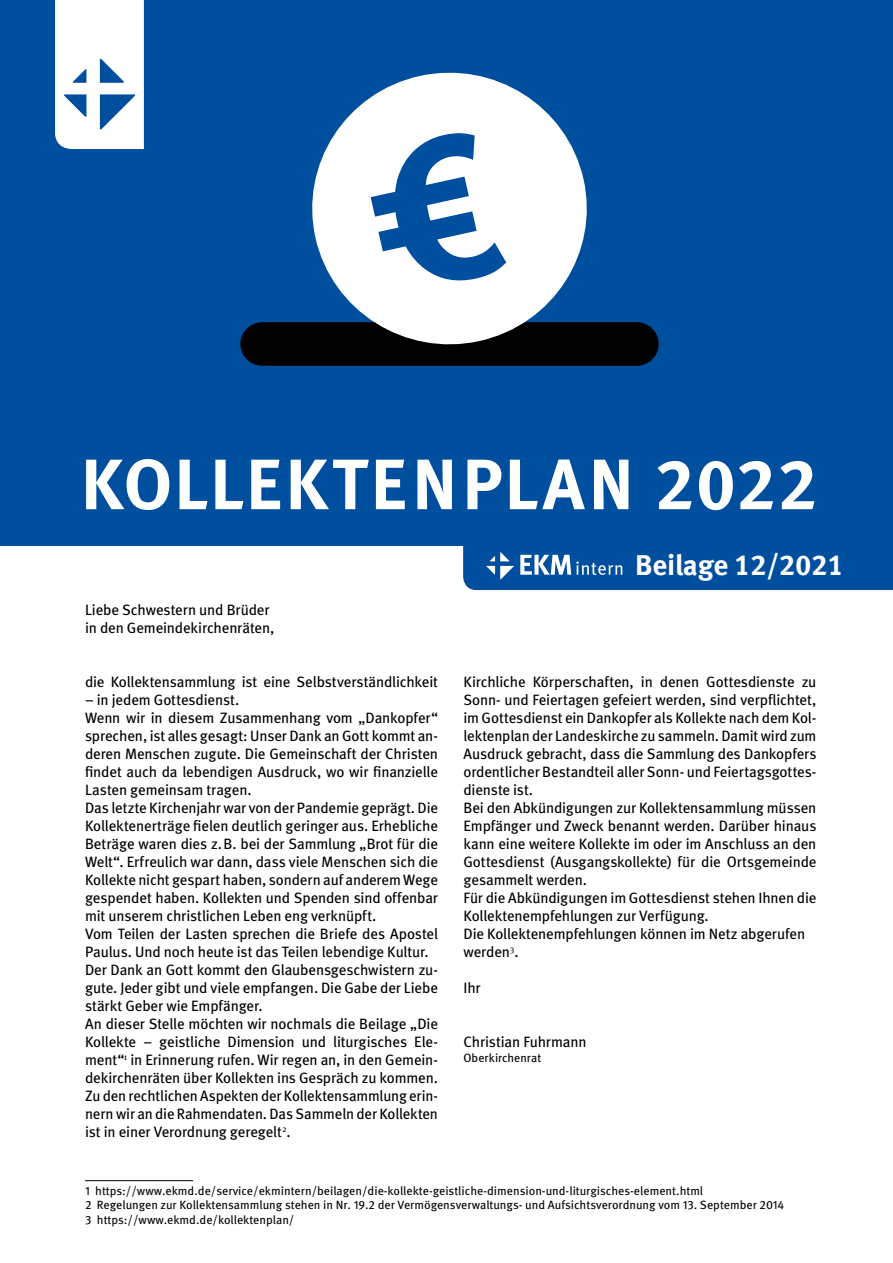
<style>
.page{position:relative;width:893px;height:1263px;background:#fff}
.page>*{position:absolute;margin:0;border:0;box-sizing:border-box;transform-origin:0 0}
.t1{font:700 71.25px "Meta Offc";letter-spacing:.025em;color:#fff}
.t2{font:700 28.8px "Meta Offc";letter-spacing:-.01em;color:#fff}
.Fließtext_09{font:15px/18px "Meta Book LF";letter-spacing:-.01em;color:#000;text-align:justify}
.t3{font:12px "Meta OT";color:#000}
.Fließtext_09-2{font:12px "Meta Book LF";letter-spacing:.005em;color:#000}
</style>
<div class="page">
<hr style="left:85px;top:1180px;width:108px;height:1px;background:#000">
<div style="left:0;top:0;width:893px;height:590px;background:#004e9e"></div>
<svg style="left:55px;top:0;width:89px;height:149px"></svg>
<svg style="left:486px;top:552px;width:136px;height:27px"></svg>
<div style="left:240px;top:322px;width:419px;height:44px;background:#000;border-radius:22px"></div>
<svg style="left:286px;top:47px;width:327px;height:323px"></svg>
<svg style="left:361px;top:128px;width:147px;height:169px"></svg>
<p class="t1" style="left:81px;top:442px;width:739px">KOLLEKTENPLAN 2022</p>
<p class="Fließtext_09" style="left:85px;top:601px;width:186px">Liebe Schwestern und Brüder</p>
<p class="Fließtext_09" style="left:85px;top:619px;width:191px">in den Gemeindekirchenräten,</p>
<p class="Fließtext_09" style="left:85px;top:673px;width:354px">die Kollektensammlung ist eine Selbstverständlichkeit</p>
<p class="Fließtext_09" style="left:85px;top:691px;width:156px">– in jedem Gottesdienst.</p>
<p class="Fließtext_09" style="left:85px;top:709px;width:354px">Wenn wir in diesem Zusammenhang vom „Dankopfer“ sprechen, ist alles gesagt: Unser Dank an Gott kommt an&shy;deren Menschen zugute. Die Gemeinschaft der Christen findet auch da lebendigen Ausdruck, wo wir finanzielle Lasten gemeinsam tragen.</p>
<p class="Fließtext_09" style="left:85px;top:799px;width:354px">Das letzte Kirchenjahr war von der Pandemie geprägt. Die Kollektenerträge fielen deutlich geringer aus. Erhebliche Beträge waren dies z.B. bei der Sammlung „Brot für die Welt“. Erfreulich war dann, dass viele Menschen sich die Kollekte nicht gespart haben, sondern auf anderem Wege gespendet haben. Kollekten und Spenden sind offenbar mit unserem christlichen Leben eng verknüpft.</p>
<p class="Fließtext_09" style="left:85px;top:925px;width:354px">Vom Teilen der Lasten sprechen die Briefe des Apostel<br>Paulus. Und noch heute ist das Teilen lebendige Kultur.</p>
<p class="Fließtext_09" style="left:85px;top:961px;width:354px">Der Dank an Gott kommt den Glaubensgeschwistern zu&shy;gute. Jeder gibt und viele empfangen. Die Gabe der Liebe stärkt Geber wie Empfänger.</p>
<p class="Fließtext_09" style="left:85px;top:1015px;width:354px">An dieser Stelle möchten wir nochmals die Beilage „Die Kollekte – geistliche Dimension und liturgisches Ele&shy;ment“<sup>1</sup> in Erinnerung rufen. Wir regen an, in den Gemein&shy;dekirchenräten über Kollekten ins Gespräch zu kommen.</p>
<p class="Fließtext_09" style="left:85px;top:1087px;width:354px">Zu den rechtlichen Aspekten der Kollektensammlung erin&shy;nern wir an die Rahmendaten. Das Sammeln der Kollekten ist in einer Verordnung geregelt<sup>2</sup>.</p>
<p class="t2" style="left:635px;top:548px;width:210px">Beilage 12/2021</p>
<p class="Fließtext_09" style="left:463px;top:673px;width:354px">Kirchliche Körperschaften, in denen Gottesdienste zu Sonn- und Feiertagen gefeiert werden, sind verpflichtet, im Gottesdienst ein Dankopfer als Kollekte nach dem Kol&shy;lektenplan der Landeskirche zu sammeln. Damit wird zum Ausdruck gebracht, dass die Sammlung des Dankopfers ordentlicher Bestandteil aller Sonn- und Feiertagsgottes&shy;dienste ist.</p>
<p class="Fließtext_09" style="left:463px;top:799px;width:354px">Bei den Abkündigungen zur Kollektensammlung müssen Empfänger und Zweck benannt werden. Darüber hinaus kann eine weitere Kollekte im oder im Anschluss an den Gottesdienst (Ausgangskollekte) für die Ortsgemeinde gesammelt werden.</p>
<p class="Fließtext_09" style="left:463px;top:889px;width:354px">Für die Abkündigungen im Gottesdienst stehen Ihnen die</p>
<p class="Fließtext_09" style="left:463px;top:907px;width:247px">Kollektenempfehlungen zur Verfügung.</p>
<p class="Fließtext_09" style="left:463px;top:925px;width:343px">Die Kollektenempfehlungen können im Netz abgerufen</p>
<p class="Fließtext_09" style="left:463px;top:943px;width:57px">werden<sup>3</sup>.</p>
<p class="Fließtext_09" style="left:463px;top:979px;width:19px">Ihr</p>
<p class="Fließtext_09" style="left:463px;top:1033px;width:125px">Christian Fuhrmann</p>
<p class="Fließtext_09-2" style="left:463px;top:1050px;width:79px">Oberkirchenrat</p>
<p class="t3" style="left:85px;top:1184px;width:620px">1 https://www.ekmd.de/service/ekmintern/beilagen/die-kollekte-geistliche-dimension-und-liturgisches-element.html</p>
<p class="t3" style="left:85px;top:1198px;width:701px">2 Regelungen zur Kollektensammlung stehen in Nr. 19.2 der Vermögensverwaltungs- und Aufsichtsverordnung vom 13. September 2014</p>
<p class="t3" style="left:85px;top:1213px;width:211px">3 https://www.ekmd.de/kollektenplan/</p>
</div>
